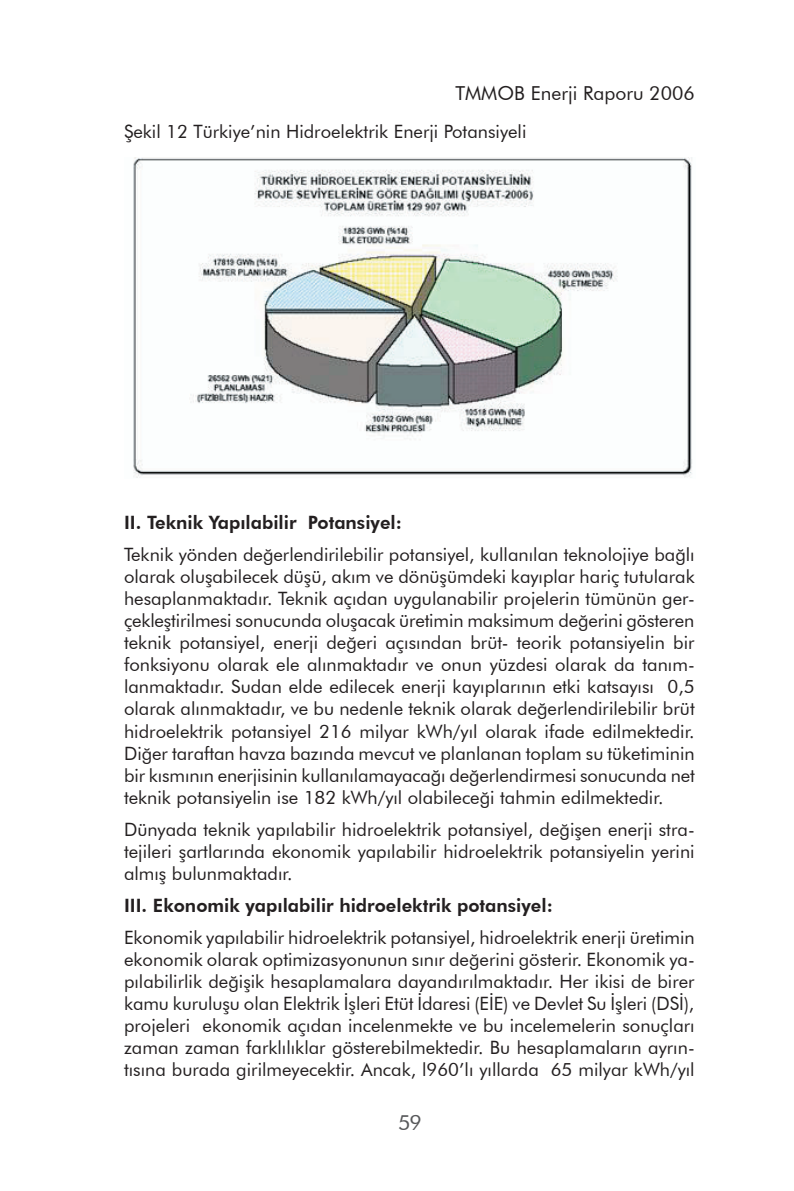
<style>
.page{position:relative;width:794px;height:1191px;background:#fff}
.page>*{position:absolute;margin:0;border:0;box-sizing:border-box;transform-origin:0 0}
.t1{font:21px "Futura BT";color:#57585a}
.t2{font:19.25px "Futura BT";color:#231f20}
.metin{font:18.38px/22.1px "Futura BT";color:#231f20;text-align:justify}
.metin-2{font:800 18.38px "Futura BT";color:#231f20}
</style>
<div class="page">
<img style="left:133px;top:157px;width:559px;height:321px">
<p class="t2" style="left:455px;top:81px;width:241px">TMMOB Enerji Raporu 2006</p>
<p class="metin" style="left:124px;top:120px;width:404px">Şekil 12 Türkiye’nin Hidroelektrik Enerji Potansiyeli</p>
<p class="metin-2" style="left:124px;top:511px;width:279px">II. Teknik Yapılabilir Potansiyel:</p>
<p class="metin" style="left:124px;top:543px;width:572px">Teknik yönden değerlendirilebilir potansiyel, kullanılan teknolojiye bağlı olarak oluşabilecek düşü, akım ve dönüşümdeki kayıplar hariç tutularak hesaplanmaktadır. Teknik açıdan uygulanabilir projelerin tümünün ger&shy;çekleştirilmesi sonucunda oluşacak üretimin maksimum değerini gösteren teknik potansiyel, enerji değeri açısından brüt- teorik potansiyelin bir fonksiyonu olarak ele alınmaktadır ve onun yüzdesi olarak da tanım&shy;lanmaktadır. Sudan elde edilecek enerji kayıplarının etki katsayısı 0,5 olarak alınmaktadır, ve bu nedenle teknik olarak değerlendirilebilir brüt hidroelektrik potansiyel 216 milyar kWh/yıl olarak ifade edilmektedir.<br>Diğer taraftan havza bazında mevcut ve planlanan toplam su tüketiminin bir kısmının enerjisinin kullanılamayacağı değerlendirmesi sonucunda net teknik potansiyelin ise 182 kWh/yıl olabileceği tahmin edilmektedir.</p>
<p class="metin" style="left:124px;top:818px;width:572px">Dünyada teknik yapılabilir hidroelektrik potansiyel, değişen enerji stra&shy;tejileri şartlarında ekonomik yapılabilir hidroelektrik potansiyelin yerini almış bulunmaktadır.</p>
<p class="metin-2" style="left:124px;top:894px;width:430px">III. Ekonomik yapılabilir hidroelektrik potansiyel:</p>
<p class="metin" style="left:124px;top:926px;width:572px">Ekonomik yapılabilir hidroelektrik potansiyel, hidroelektrik enerji üretimin ekonomik olarak optimizasyonunun sınır değerini gösterir. Ekonomik ya&shy;pılabilirlik değişik hesaplamalara dayandırılmaktadır. Her ikisi de birer kamu kuruluşu olan Elektrik İşleri Etüt İdaresi (EİE) ve Devlet Su İşleri (DSİ), projeleri ekonomik açıdan incelenmekte ve bu incelemelerin sonuçları zaman zaman farklılıklar gösterebilmektedir. Bu hesaplamaların ayrın&shy;tısına burada girilmeyecektir. Ancak, l960’lı yıllarda 65 milyar kWh/yıl</p>
<p class="t1" style="left:398px;top:1109px;width:25px">59</p>
</div>
